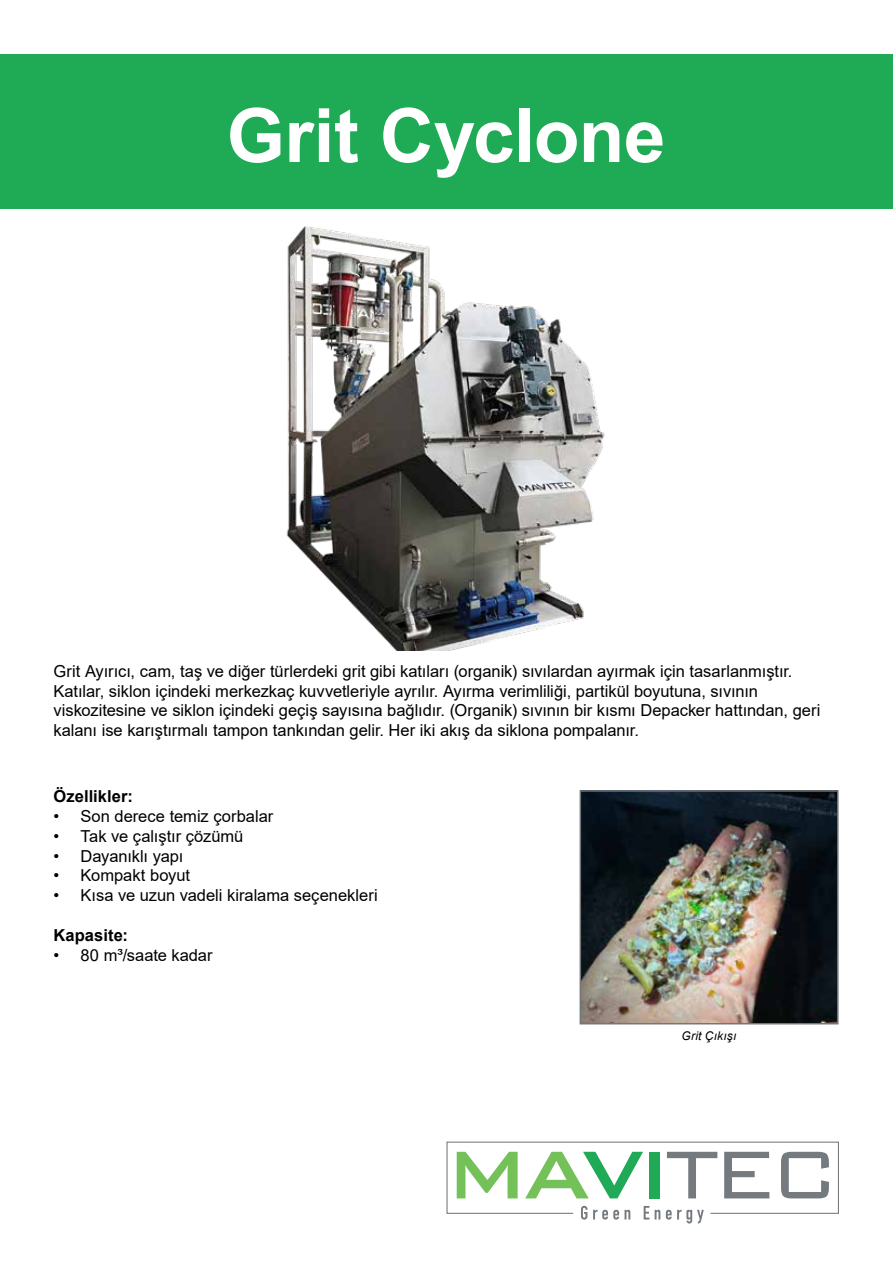
<style>
.page{position:relative;width:893px;height:1263px;background:#fff}
.page>*{position:absolute;margin:0;border:0;box-sizing:border-box;transform-origin:0 0}
.t1{font:700 75px "Arial";letter-spacing:-.01em;color:#fff}
.t2{font:16.5px/19.8px "Arial";letter-spacing:-.005em;color:#000101}
.t3{font:700 16.5px "Arial";letter-spacing:.005em;color:#000101}
.t4{font:italic 12px "Arial";letter-spacing:.015em;color:#000101}
</style>
<div class="page">
<div style="left:0;top:54px;width:893px;height:154px;background:#1faa55"></div>
<svg style="left:446px;top:1141px;width:393px;height:82px"></svg>
<img style="left:286px;top:226px;width:319px;height:425px">
<img style="left:583px;top:793px;width:252px;height:228px">
<div style="left:580px;top:790px;width:258px;height:234px;border:2px solid #72777c"></div>
<h1 class="t1" style="left:227px;top:83px;width:440px">Grit Cyclone</h1>
<p class="t2" style="left:54px;top:661px;width:768px">Grit Ayırıcı, cam, taş ve diğer türlerdeki grit gibi katıları (organik) sıvılardan ayırmak için tasarlanmıştır.<br>Katılar, siklon içindeki merkezkaç kuvvetleriyle ayrılır. Ayırma verimliliği, partikül boyutuna, sıvının viskozitesine ve siklon içindeki geçiş sayısına bağlıdır. (Organik) sıvının bir kısmı Depacker hattından, geri kalanı ise karıştırmalı tampon tankından gelir. Her iki akış da siklona pompalanır.</p>
<p class="t3" style="left:54px;top:785px;width:81px">Özellikler:</p>
<p class="t2" style="left:54px;top:806px;width:221px">• Son derece temiz çorbalar</p>
<p class="t2" style="left:54px;top:826px;width:191px">• Tak ve çalıştır çözümü</p>
<p class="t2" style="left:54px;top:846px;width:131px">• Dayanıklı yapı</p>
<p class="t2" style="left:54px;top:865px;width:138px">• Kompakt boyut</p>
<p class="t2" style="left:54px;top:885px;width:326px">• Kısa ve uzun vadeli kiralama seçenekleri</p>
<p class="t3" style="left:54px;top:923px;width:76px">Kapasite:</p>
<p class="t2" style="left:54px;top:945px;width:161px">• 80 m³/saate kadar</p>
<p class="t4" style="left:682px;top:1028px;width:56px">Grit Çıkışı</p>
</div>
